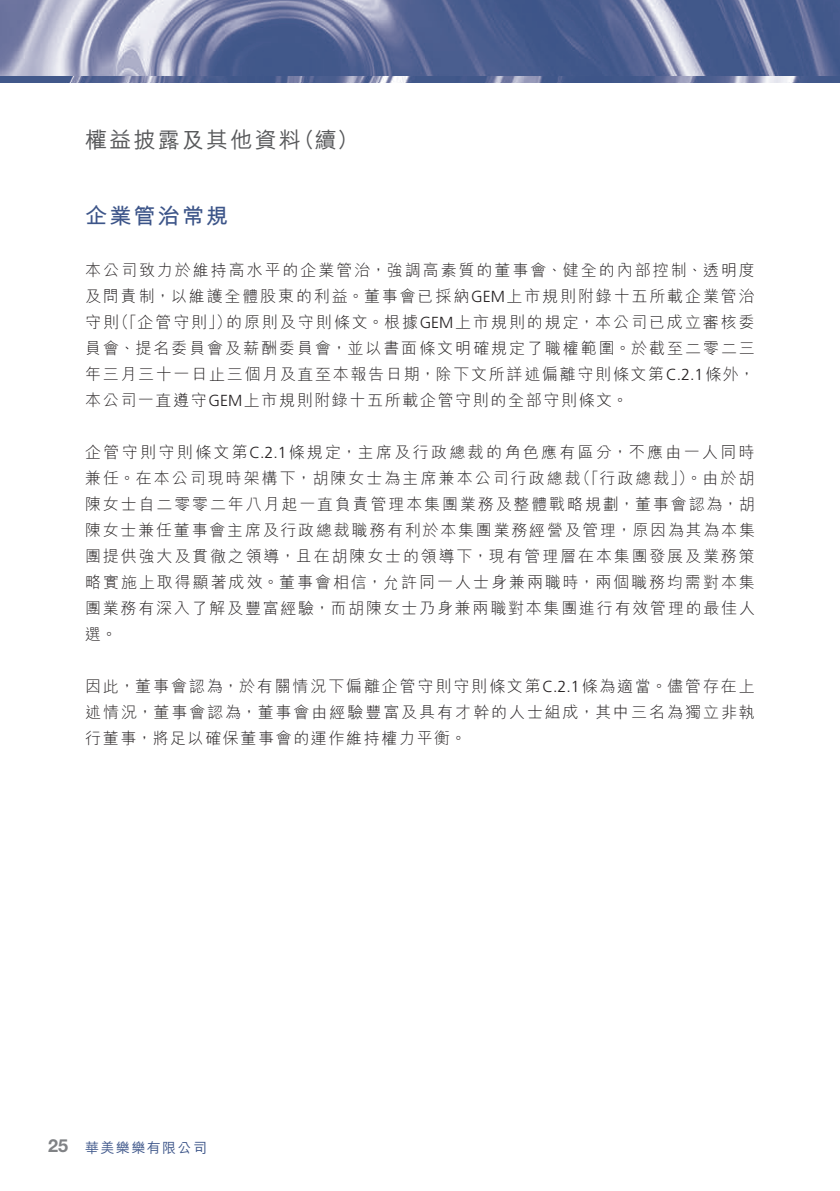
<style>
.page{position:relative;width:840px;height:1191px;background:#fff}
.page>*{position:absolute;margin:0;border:0;box-sizing:border-box;transform-origin:0 0}
.t1{font:500 22px "M Hei HK";letter-spacing:.1em;color:#57585a}
.t2{font:700 22px "M Hei HK";letter-spacing:.1em;color:#3d5589}
.t3{font:700 18px "Helvetica Neue LT Std";color:#808285}
.t4{font:300 16px/26px "M Hei HK";letter-spacing:.115em;color:#231f20}
.t5{font:300 16px/26px "M Hei HK";letter-spacing:.145em;color:#231f20;text-align:right}
.t6{font:500 14px "M Hei HK";letter-spacing:.1em;color:#3d5589}
.s1{font-family:"Frutiger LT Std"}
</style>
<div class="page">
<img style="left:0;top:0;width:839px;height:82px">
<h1 class="t1" style="left:85px;top:124px;width:217px">權益披露及其他資料</h1>
<h1 class="t1" style="left:292px;top:124px;width:67px">（續(</h1>
<h1 class="t2" style="left:85px;top:200px;width:144px">企業管治常規</h1>
<p class="t4" style="left:85px;top:257px;width:671px;text-align:right">本公司致力於維持高水平的企業管治，強調高素質的董事會、健全的內部控制、透明度及問責制，以維護全體股東的利益。董事會已採納<span class="s1">GEM</span>上市規則附錄十五所載企業管治的原則及守則條文。根據<span class="s1">GEM</span>上市規則的規定，本公司已成立審核委</p>
<p class="t4" style="left:113px;top:309px;width:120px">（「企管守則」）</p>
<p class="t4" style="left:85px;top:309px;width:671px">守則<br>員會、提名委員會及薪酬委員會，並以書面條文明確規定了職權範圍。於截至二零二三年三月三十一日止三個月及直至本報告日期，除下文所詳述偏離守則條文第<span class="s1">C.2.1</span>條外，本公司一直遵守<span class="s1">GEM</span>上市規則附錄十五所載企管守則的全部守則條文。</p>
<p class="t5" style="left:85px;top:439px;width:671px">企管守則守則條文第<span class="s1">C.2.1</span>條規定，主席及行政總裁的角色應有區分，不應由一人同時（「行政總裁」）。由於胡</p>
<p class="t4" style="left:85px;top:465px;width:671px">兼任。在本公司現時架構下，胡陳女士為主席兼本公司行政總裁<br>陳女士自二零零二年八月起一直負責管理本集團業務及整體戰略規劃，董事會認為，胡陳女士兼任董事會主席及行政總裁職務有利於本集團業務經營及管理，原因為其為本集團提供強大及貫徹之領導，且在胡陳女士的領導下，現有管理層在本集團發展及業務策略實施上取得顯著成效。董事會相信，允許同一人士身兼兩職時，兩個職務均需對本集團業務有深入了解及豐富經驗，而胡陳女士乃身兼兩職對本集團進行有效管理的最佳人選。</p>
<p class="t4" style="left:85px;top:673px;width:671px;text-align:justify">因此，董事會認為，於有關情況下偏離企管守則守則條文第<span class="s1">C.2.1</span>條為適當。儘管存在上述情況，董事會認為，董事會由經驗豐富及具有才幹的人士組成，其中三名為獨立非執行董事，將足以確保董事會的運作維持權力平衡。</p>
<p class="t3" style="left:48px;top:1134px;width:22px">25</p>
<p class="t6" style="left:85px;top:1137px;width:123px">華美樂樂有限公司</p>
</div>
